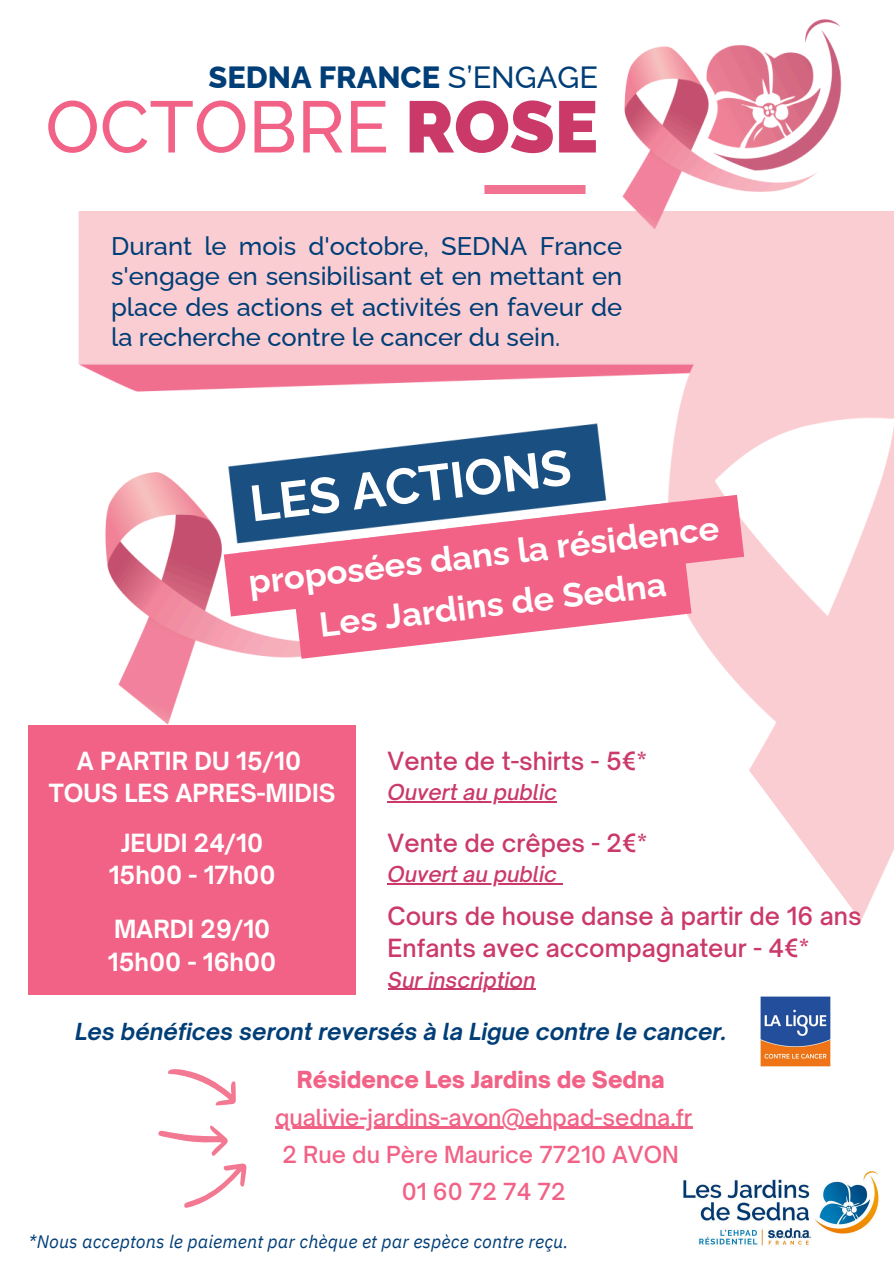
<style>
.page{position:relative;width:894px;height:1264px;background:#fff}
.page>*{position:absolute;margin:0;border:0;box-sizing:border-box;transform-origin:0 0}
.t1{font:500 72.6px "Raleway";color:#f16286}
.t2{font:700 50.1px "Raleway";color:#fff}
.t3{font:700 34.5px "Raleway";color:#fff}
.t4{font:800 30.6px "Raleway";color:#003e77}
.t5{font:500 25.5px/30.3px "Raleway";color:#003e77;text-align:justify}
.t6{font:500 24px/32.7px "Open Sauce One";color:#cb3969}
.t7{font:700 24px/32.7px "Open Sauce One";color:#fff;text-align:center}
.t8{font:500 22.5px/37.2px "Open Sauce One";color:#f16286;text-align:center}
.t9{font:italic 700 22.5px "Open Sauce One";color:#003e77}
.t10{font:900 22.5px "Open Sauce One";color:#f16286}
.t11{font:italic 500 21px "Open Sauce One";color:#cb3969}
.t12{font:italic 18px "IBM Plex Sans";letter-spacing:.005em;color:#003e77}
.s1{font-weight:500}
.s2{font-weight:900;color:#cb3969}
</style>
<div class="page">
<img style="left:78px;top:19px;width:815px;height:731px">
<img style="left:483px;top:185px;width:103px;height:8px">
<svg style="left:749px;top:750px;width:144px;height:317px"></svg>
<div style="left:0;top:733px;width:711px;height:530px;background:#fff"></div>
<img style="left:760px;top:996px;width:70px;height:70px">
<div style="left:28px;top:725px;width:327px;height:269px;background:#f16286"></div>
<img style="left:683px;top:1171px;width:196px;height:75px">
<svg style="left:158px;top:1069px;width:88px;height:139px"></svg>
<svg style="left:224px;top:495px;width:520px;height:121px;background:#b97d9d"></svg>
<hr style="left:387px;top:801px;width:169px;height:1px;background:#cb3969">
<hr style="left:387px;top:883px;width:169px;height:1px;background:#cb3969">
<hr style="left:387px;top:988px;width:148px;height:2px;background:#cb3969">
<hr style="left:275px;top:1126px;width:417px;height:2px;background:#f16286">
<svg style="left:294px;top:551px;width:397px;height:107px"></svg>
<p class="t4" style="left:208px;top:60px;width:391px">SEDNA FRANCE <span class="s1">S’ENGAGE</span></p>
<p class="t1" style="left:45px;top:84px;width:554px">OCTOBRE <span class="s2">ROSE</span></p>
<h2 class="t5" style="left:111px;top:231px;width:512px">Durant le mois d'octobre, SEDNA France s'engage en sensibilisant et en mettant en place des actions et activités en faveur de la recherche contre le cancer du sein.</h2>
<h5 class="t2" style="left:246px;top:476px;width:324px;rotate:-7deg">LES ACTIONS</h5>
<h1 class="t3" style="left:246px;top:563px;width:474px;rotate:-7deg">proposées dans la résidence</h1>
<h3 class="t3" style="left:317px;top:605px;width:350px;rotate:-7deg">Les Jardins de Sedna</h3>
<h5 class="t7" style="left:49px;top:744px;width:288px">A PARTIR DU 15/10<br>TOUS LES APRES-MIDIS</h5>
<h2 class="t6" style="left:387px;top:744px;width:260px">Vente de t-shirts - 5€*</h2>
<p class="t11" style="left:387px;top:779px;width:171px">Ouvert au public</p>
<h5 class="t6" style="left:387px;top:826px;width:261px">Vente de crêpes - 2€*</h5>
<h4 class="t11" style="left:387px;top:861px;width:171px">Ouvert au public</h4>
<h5 class="t7" style="left:109px;top:826px;width:168px">JEUDI 24/10<br>15h00 - 17h00</h5>
<h5 class="t7" style="left:108px;top:912px;width:170px;text-align:left">MARDI 29/10<br>15h00 - 16h00</h5>
<h5 class="t6" style="left:387px;top:899px;width:475px">Cours de house danse à partir de 16 ans<br>Enfants avec accompagnateur - 4€*</h5>
<p class="t11" style="left:387px;top:966px;width:149px">Sur inscription</p>
<h6 class="t9" style="left:75px;top:1017px;width:653px">Les bénéfices seront reversés à la Ligue contre le cancer.</h6>
<h6 class="t10" style="left:297px;top:1065px;width:369px">Résidence Les Jardins de Sedna</h6>
<p class="t8" style="left:275px;top:1098px;width:419px">qualivie-jardins-avon@ehpad-sedna.fr<br>2 Rue du Père Maurice 77210 AVON<br>01 60 72 74 72</p>
<p class="t12" style="left:28px;top:1229px;width:541px">*Nous acceptons le paiement par chèque et par espèce contre reçu.</p>
</div>
